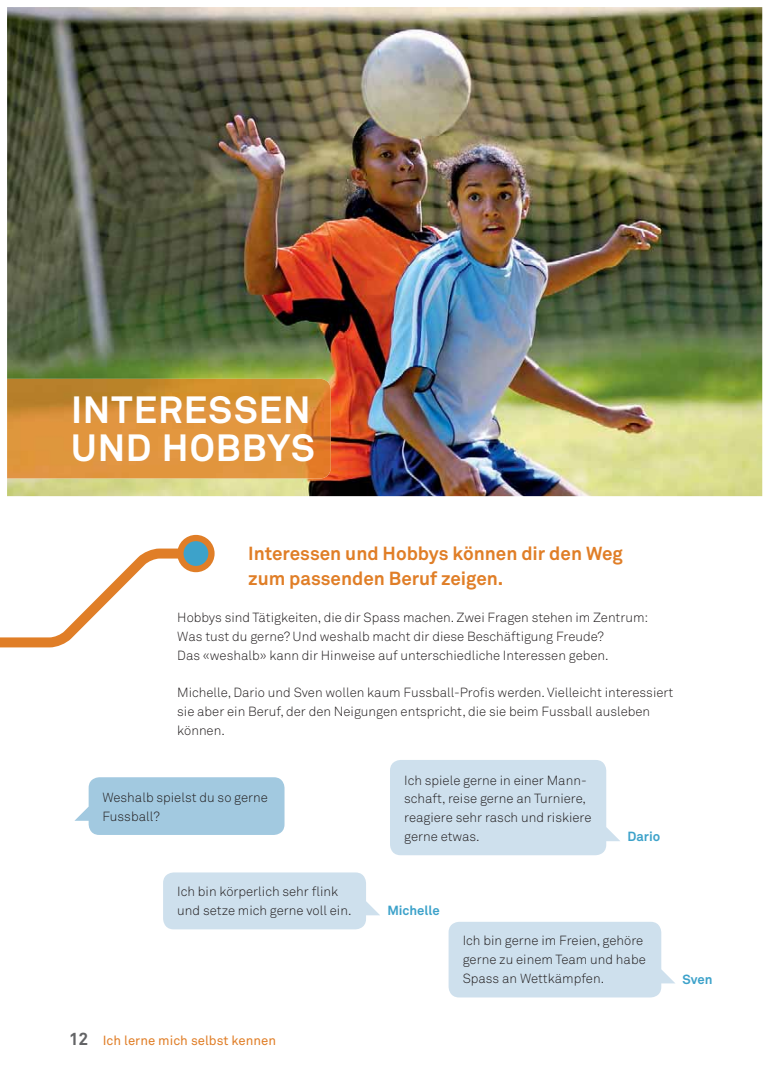
<style>
.page{position:relative;width:780px;height:1088px;background:#fff}
.page>*{position:absolute;margin:0;border:0;box-sizing:border-box;transform-origin:0 0}
.t1{font:700 37.5px/37.5px "Akkurat Pro";letter-spacing:.025em;color:#fff}
.t2{font:700 18.75px/25px "Akkurat Pro";color:#e07e27}
.t3{font:300 13.12px/18.8px "Akkurat Pro";color:#231f20}
.t4{font:13.12px "Akkurat Pro";color:#e07e27}
.t5{font:700 13.12px "Akkurat Pro";color:#3da2ca}
.s1{font-weight:700;font-size:17.5px;color:#636466}
</style>
<div class="page">
<img style="left:7px;top:7px;width:755px;height:489px">
<img style="left:7px;top:379px;width:324px;height:99px">
<svg style="left:0;top:543px;width:212px;height:105px"></svg>
<svg style="left:180px;top:538px;width:31px;height:31px"></svg>
<div style="left:177px;top:535px;width:37px;height:37px;border:6px solid #e07e27;border-radius:50%"></div>
<div style="left:89px;top:777px;width:195px;height:58px;background:#a2c9e0;border-radius:11px"></div>
<div style="left:390px;top:760px;width:216px;height:95px;background:#cee0ed;border-radius:11px"></div>
<div style="left:448px;top:922px;width:213px;height:75px;background:#cee0ed;border-radius:11px"></div>
<div style="left:163px;top:872px;width:203px;height:57px;background:#cee0ed;border-radius:11px"></div>
<h1 class="t1" style="left:71px;top:395px;width:245px">INTERESSEN<br>UND HOBBYS</h1>
<h2 class="t2" style="left:248px;top:543px;width:376px">Interessen und Hobbys können dir den Weg zum passenden Beruf zeigen.</h2>
<p class="t3" style="left:177px;top:610px;width:472px">Hobbys sind Tätigkeiten, die dir Spass machen. Zwei Fragen stehen im Zentrum:<br>Was tust du gerne? Und weshalb macht dir diese Beschäftigung Freude?<br>Das «weshalb» kann dir Hinweise auf unterschiedliche Interessen geben.</p>
<p class="t3" style="left:177px;top:685px;width:497px">Michelle, Dario und Sven wollen kaum Fussball-Profis werden. Vielleicht interessiert sie aber ein Beruf, der den Neigungen entspricht, die sie beim Fussball ausleben können.</p>
<p class="t3" style="left:102px;top:789px;width:167px">Weshalb spielst du so gerne<br>Fussball?</p>
<p class="t3" style="left:404px;top:772px;width:189px">Ich spiele gerne in einer Mann&shy;schaft, reise gerne an Turniere, reagiere sehr rasch und riskiere gerne etwas.</p>
<p class="t5" style="left:627px;top:832px;width:34px">Dario</p>
<p class="t3" style="left:177px;top:883px;width:176px">Ich bin körperlich sehr flink und setze mich gerne voll ein.</p>
<p class="t5" style="left:387px;top:906px;width:54px">Michelle</p>
<p class="t3" style="left:462px;top:933px;width:184px">Ich bin gerne im Freien, gehöre gerne zu einem Team und habe<br>Spass an Wettkämpfen.</p>
<p class="t5" style="left:682px;top:974px;width:32px">Sven</p>
<p class="t4" style="left:69px;top:1036px;width:209px"><span class="s1">12</span> Ich lerne mich selbst kennen</p>
</div>
